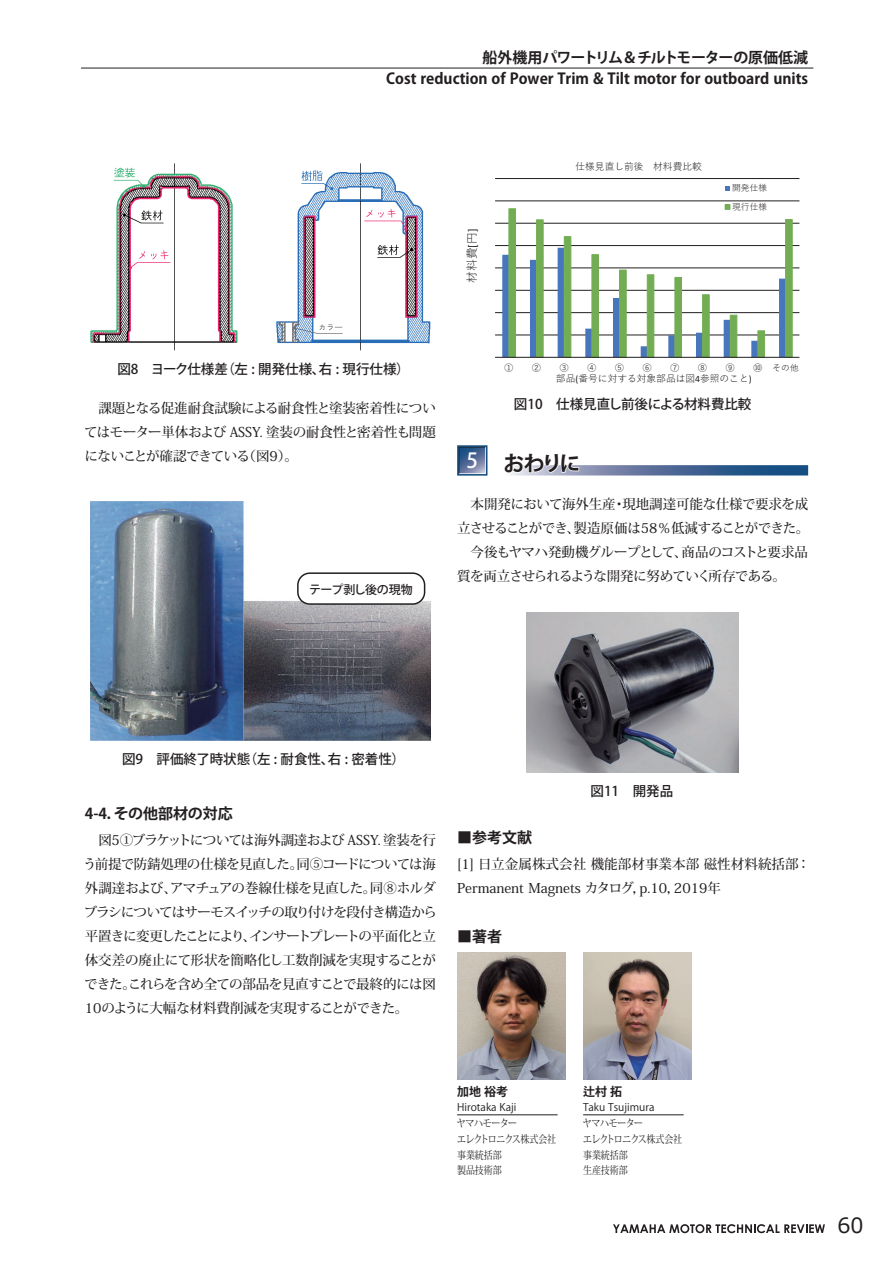
<style>
.page{position:relative;width:893px;height:1263px;background:#fff}
.page>*{position:absolute;margin:0;border:0;box-sizing:border-box;transform-origin:0 0}
.t1{font:21px "Meiryo";color:#231f20}
.t2{font:700 20.85px "Koz Go Pro";color:#231f20}
.t3{font:700 15px/20.9px "Koz Go Pro";color:#231f20;text-align:right}
.t4{font:500 13.5px/24px "Koz Min Pr 6 N";letter-spacing:-.02em;color:#231f20;text-align:justify}
.t5{font:500 13.5px "Koz Go Pro";color:#231f20}
.t6{font:500 13.5px/24px "Koz Min Pr 6 N";color:#231f20}
.t7{font:500 12px "Koz Go Pro";letter-spacing:-.03em;color:#231f20}
.t8{font:700 12px "Koz Go Pro";color:#231f20}
.t9{font:11.7px "Yu Gothic";color:#231f20}
.t10{font:10.5px/15.8px "Koz Min Pr 6 N";letter-spacing:-.02em;color:#231f20;scale:.85 1}
.t11{font:10.5px "Koz Go Pro";color:#231f20}
.t12{font:9.75px "Yu Gothic";color:#231f20}
.t13{font:8.7px/18.5px "Yu Gothic";color:#231f20}
.s1{font-family:"Calibri"}
.s2{font-weight:500;font-size:20.7px;color:#fff}
</style>
<div class="page">
<hr style="left:81px;top:68px;width:732px;height:1px;background:#231f20">
<svg style="left:613px;top:1224px;width:212px;height:9px"></svg>
<img style="left:90px;top:163px;width:340px;height:187px">
<img style="left:90px;top:502px;width:340px;height:238px">
<div style="left:298px;top:573px;width:127px;height:31px;background:#fff;border-radius:12px"></div>
<div style="left:297px;top:572px;width:128px;height:33px;border:2px solid #231f20;border-radius:12px"></div>
<svg style="left:510px;top:465px;width:298px;height:10px;background:#4b6b97"></svg>
<svg style="left:460px;top:448px;width:24px;height:25px"></svg>
<div style="left:457px;top:445px;width:30px;height:31px;border:2px solid #144e82"></div>
<svg style="left:510px;top:465px;width:70px;height:9px"></svg>
<img style="left:526px;top:613px;width:213px;height:159px">
<img style="left:457px;top:952px;width:108px;height:128px">
<img style="left:583px;top:952px;width:108px;height:128px">
<hr style="left:457px;top:1114px;width:101px;height:1px;background:#231f20">
<hr style="left:583px;top:1114px;width:101px;height:1px;background:#231f20">
<hr style="left:495px;top:335px;width:304px;height:1px;background:#231f20">
<hr style="left:495px;top:312px;width:304px;height:1px;background:#231f20">
<hr style="left:495px;top:290px;width:304px;height:1px;background:#231f20">
<hr style="left:495px;top:268px;width:304px;height:1px;background:#231f20">
<hr style="left:495px;top:245px;width:304px;height:1px;background:#231f20">
<hr style="left:495px;top:223px;width:304px;height:1px;background:#231f20">
<hr style="left:495px;top:201px;width:304px;height:1px;background:#231f20">
<hr style="left:495px;top:178px;width:304px;height:1px;background:#231f20">
<hr style="left:495px;top:357px;width:304px;height:1px;background:#231f20">
<svg style="left:725px;top:186px;width:5px;height:5px"></svg>
<svg style="left:502px;top:204px;width:291px;height:154px"></svg>
<p class="t3" style="left:386px;top:48px;width:423px">船外機用パワートリム＆チルトモーターの原価低減<br>Cost reduction of Power Trim &amp; Tilt motor for outboard units</p>
<p class="t9" style="left:461px;top:282px;width:55px;rotate:-90deg">材料費<span class="s1">[</span>円<span class="s1">]</span></p>
<p class="t12" style="left:575px;top:157px;width:128px">仕様見直し前後 材料費比較</p>
<p class="t13" style="left:732px;top:178px;width:36px">開発仕様現行仕様</p>
<p class="t5" style="left:117px;top:360px;width:294px">図8　ヨーク仕様差（左 : 開発仕様、右 : 現行仕様）</p>
<p class="t4" style="left:84px;top:397px;width:353px">　課題となる促進耐食試験による耐食性と塗装密着性についてはモーター単体および ASSY. 塗装の耐食性と密着性も問題にないことが確認できている（図9）。</p>
<p class="t7" style="left:309px;top:582px;width:105px">テープ剥し後の現物</p>
<p class="t13" style="left:504px;top:357px;width:10px">①</p>
<p class="t13" style="left:532px;top:357px;width:10px">②</p>
<p class="t13" style="left:560px;top:357px;width:10px">③</p>
<p class="t13" style="left:587px;top:357px;width:10px">④</p>
<p class="t13" style="left:615px;top:357px;width:10px">⑤</p>
<p class="t13" style="left:643px;top:357px;width:10px">⑥</p>
<p class="t13" style="left:670px;top:357px;width:10px">⑦</p>
<p class="t13" style="left:698px;top:357px;width:10px">⑧</p>
<p class="t13" style="left:726px;top:357px;width:10px">⑨</p>
<p class="t13" style="left:754px;top:357px;width:47px">⑩ その他</p>
<p class="t12" style="left:556px;top:369px;width:197px">部品<span class="s1">(</span>番号に対する対象部品は図<span class="s1">4</span>参照のこと<span class="s1">)</span></p>
<p class="t5" style="left:514px;top:395px;width:239px">図10　仕様見直し前後による材料費比較</p>
<h2 class="t2" style="left:466px;top:450px;width:115px"><span class="s2">5</span> おわりに</h2>
<p class="t4" style="left:457px;top:493px;width:354px">　本開発において海外生産・現地調達可能な仕様で要求を成立させることができ、製造原価は58％低減することができた。　今後もヤマハ発動機グループとして、商品のコストと要求品質を両立させられるような開発に努めていく所存である。</p>
<p class="t5" style="left:122px;top:751px;width:285px">図9　評価終了時状態（左 : 耐食性、右 : 密着性）</p>
<p class="t3" style="left:85px;top:804px;width:149px">4-4．その他部材の対応</p>
<p class="t4" style="left:83px;top:829px;width:355px">　図5①ブラケットについては海外調達および ASSY. 塗装を行う前提で防錆処理の仕様を見直した。同⑤コードについては海外調達および、アマチュアの巻線仕様を見直した。同⑧ホルダブラシについてはサーモスイッチの取り付けを段付き構造から平置きに変更したことにより、インサートプレートの平面化と立体交差の廃止にて形状を簡略化し工数削減を実現することができた。これらを含め全ての部品を見直すことで最終的には図10のように大幅な材料費削減を実現することができた。</p>
<p class="t5" style="left:590px;top:782px;width:84px">図11　開発品</p>
<p class="t3" style="left:457px;top:828px;width:76px">■参考文献</p>
<p class="t6" style="left:457px;top:853px;width:355px">[1] 日立金属株式会社 機能部材事業本部 磁性材料統括部：<br>Permanent Magnets カタログ，p.10，2019年</p>
<p class="t3" style="left:457px;top:926px;width:46px">■著者</p>
<p class="t8" style="left:457px;top:1084px;width:53px">加地 裕考</p>
<p class="t11" style="left:457px;top:1100px;width:61px">Hirotaka Kaji</p>
<p class="t10" style="left:457px;top:1115px;width:118px">ヤマハモーター<br>エレクトロニクス株式会社事業統括部<br>製品技術部</p>
<p class="t8" style="left:583px;top:1084px;width:41px">辻村 拓</p>
<p class="t11" style="left:583px;top:1100px;width:73px">Taku Tsujimura</p>
<p class="t10" style="left:583px;top:1115px;width:118px">ヤマハモーター<br>エレクトロニクス株式会社事業統括部<br>生産技術部</p>
<h1 class="t1" style="left:837px;top:1210px;width:28px">60</h1>
</div>
